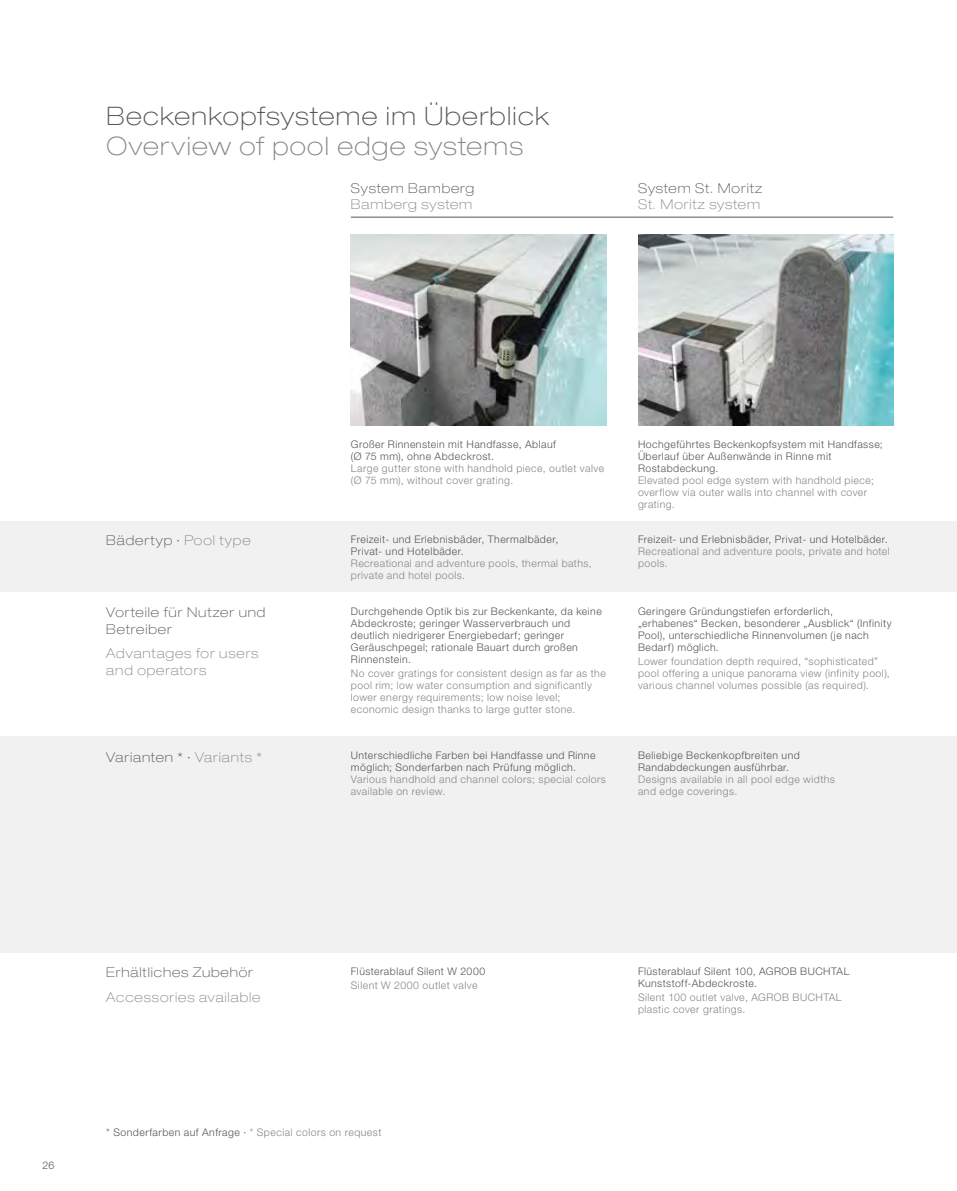
<style>
.page{position:relative;width:957px;height:1191px;background:#fff}
.page>*{position:absolute;margin:0;border:0;box-sizing:border-box;transform-origin:0 0}
.t1{font:100 expanded 25.5px "Helvetica Neue LT Pro";letter-spacing:.05em;color:#555}
.t2{font:100 expanded 25.5px "Helvetica Neue LT Pro";letter-spacing:.055em;color:#868686}
._01_Head_Copy{font:100 expanded 13.5px/16.5px "Helvetica Neue LT Pro";letter-spacing:.065em;color:#555}
._01_Head_Copy-2{font:100 expanded 13.5px/16.5px "Helvetica Neue LT Pro";letter-spacing:.065em;color:#868686}
._01_Head_Copy-3{font:300 10.5px/12px "Helvetica Neue LT Pro";letter-spacing:.045em;color:#555}
._01_Head_Copy-4{font:300 10.5px/12px "Helvetica Neue LT Pro";letter-spacing:.045em;color:#868686}
.s1{color:#868686}
</style>
<div class="page">
<img style="left:638px;top:234px;width:255px;height:192px">
<hr style="left:351px;top:217px;width:542px;height:1px;background:#555">
<img style="left:351px;top:234px;width:255px;height:192px">
<div style="left:0;top:521px;width:957px;height:70px;background:#f1f1f1"></div>
<div style="left:0;top:736px;width:957px;height:217px;background:#f1f1f1"></div>
<p class="t1" style="left:106px;top:100px;width:444px">Beckenkopfsysteme im Überblick</p>
<p class="t2" style="left:106px;top:130px;width:418px">Overview of pool edge systems</p>
<p class="_01_Head_Copy" style="left:351px;top:179px;width:125px">System Bamberg</p>
<p class="_01_Head_Copy-2" style="left:351px;top:196px;width:123px">Bamberg system</p>
<p class="_01_Head_Copy" style="left:638px;top:179px;width:126px">System St. Moritz</p>
<p class="_01_Head_Copy-2" style="left:638px;top:196px;width:124px">St. Moritz system</p>
<p class="_01_Head_Copy" style="left:106px;top:531px;width:146px">Bädertyp · <span class="s1">Pool type</span></p>
<p class="_01_Head_Copy" style="left:106px;top:604px;width:161px">Vorteile für Nutzer und<br>Betreiber</p>
<p class="_01_Head_Copy-2" style="left:106px;top:645px;width:154px">Advantages for users and operators</p>
<p class="_01_Head_Copy" style="left:106px;top:748px;width:157px">Varianten * · <span class="s1">Variants *</span></p>
<p class="_01_Head_Copy-3" style="left:351px;top:438px;width:206px">Großer Rinnenstein mit Handfasse, Ablauf</p>
<p class="_01_Head_Copy-3" style="left:351px;top:450px;width:145px">(Ø 75 mm), ohne Abdeckrost.</p>
<p class="_01_Head_Copy-4" style="left:351px;top:462px;width:255px">Large gutter stone with handhold piece, outlet valve (Ø 75 mm), without cover grating.</p>
<p class="_01_Head_Copy-3" style="left:351px;top:533px;width:209px">Freizeit- und Erlebnisbäder, Thermalbäder,<br>Privat- und Hotelbäder.</p>
<p class="_01_Head_Copy-4" style="left:351px;top:557px;width:242px">Recreational and adventure pools, thermal baths, private and hotel pools.</p>
<p class="_01_Head_Copy-3" style="left:351px;top:605px;width:252px">Durchgehende Optik bis zur Beckenkante, da keine Abdeckroste; geringer Wasserverbrauch und deutlich niedrigerer Energiebedarf; geringer Geräuschpegel; rationale Bauart durch großen Rinnenstein.</p>
<p class="_01_Head_Copy-4" style="left:351px;top:666px;width:256px">No cover gratings for consistent design as far as the pool rim; low water consumption and significantly lower energy requirements; low noise level; economic design thanks to large gutter stone.</p>
<p class="_01_Head_Copy-3" style="left:351px;top:749px;width:246px">Unterschiedliche Farben bei Handfasse und Rinne möglich; Sonderfarben nach Prüfung möglich.</p>
<p class="_01_Head_Copy-4" style="left:351px;top:773px;width:256px">Various handhold and channel colors; special colors available on review.</p>
<p class="_01_Head_Copy-3" style="left:638px;top:438px;width:246px">Hochgeführtes Beckenkopfsystem mit Handfasse;<br>Überlauf über Außenwände in Rinne mit</p>
<p class="_01_Head_Copy-3" style="left:638px;top:462px;width:82px">Rostabdeckung.</p>
<p class="_01_Head_Copy-4" style="left:638px;top:474px;width:237px">Elevated pool edge system with handhold piece; overflow via outer walls into channel with cover grating.</p>
<p class="_01_Head_Copy-3" style="left:638px;top:533px;width:251px">Freizeit- und Erlebnisbäder, Privat- und Hotelbäder.</p>
<p class="_01_Head_Copy-4" style="left:638px;top:545px;width:253px">Recreational and adventure pools, private and hotel pools.</p>
<p class="_01_Head_Copy-3" style="left:638px;top:605px;width:255px">Geringere Gründungstiefen erforderlich, „erhabenes“ Becken, besonderer „Ausblick“ (Infinity Pool), unterschiedliche Rinnenvolumen (je nach Bedarf) möglich.</p>
<p class="_01_Head_Copy-4" style="left:638px;top:654px;width:253px">Lower foundation depth required, “sophisticated” pool offering a unique panorama view (infinity pool), various channel volumes possible (as required).</p>
<p class="_01_Head_Copy-3" style="left:638px;top:749px;width:163px">Beliebige Beckenkopfbreiten und<br>Randabdeckungen ausführbar.</p>
<p class="_01_Head_Copy-4" style="left:638px;top:773px;width:198px">Designs available in all pool edge widths and edge coverings.</p>
<p class="_01_Head_Copy-3" style="left:43px;top:1158px;width:13px">26</p>
<p class="_01_Head_Copy" style="left:106px;top:964px;width:148px">Erhältliches Zubehör</p>
<p class="_01_Head_Copy-2" style="left:106px;top:988px;width:156px">Accessories available</p>
<p class="_01_Head_Copy-3" style="left:351px;top:965px;width:136px">Flüsterablauf Silent W 2000</p>
<p class="_01_Head_Copy-4" style="left:351px;top:978px;width:128px">Silent W 2000 outlet valve</p>
<p class="_01_Head_Copy-3" style="left:106px;top:1126px;width:277px">* Sonderfarben auf Anfrage · <span class="s1">* Special colors on request</span></p>
<p class="_01_Head_Copy-3" style="left:638px;top:965px;width:213px">Flüsterablauf Silent 100, AGROB BUCHTAL<br>Kunststoff-Abdeckroste.</p>
<p class="_01_Head_Copy-4" style="left:638px;top:990px;width:205px">Silent 100 outlet valve, AGROB BUCHTAL plastic cover gratings.</p>
</div>
